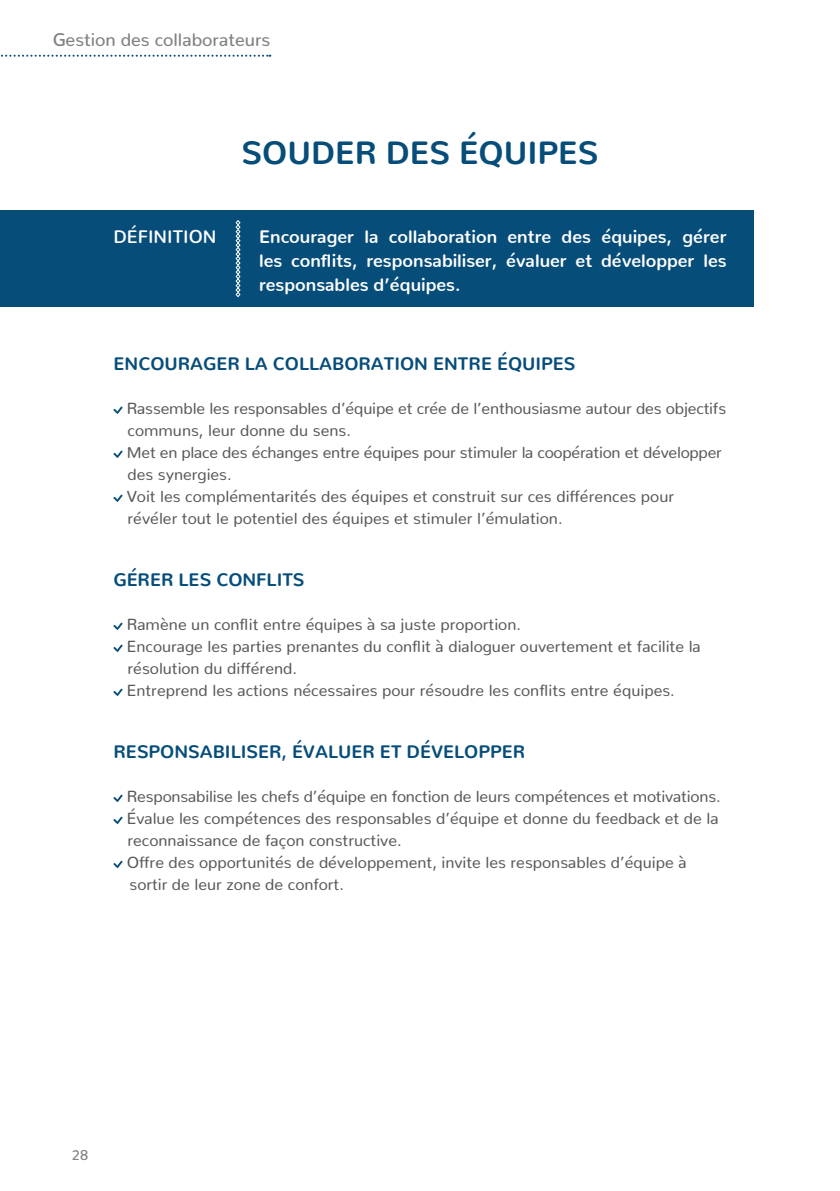
<style>
.page{position:relative;width:840px;height:1191px;background:#fff}
.page>*{position:absolute;margin:0;border:0;box-sizing:border-box;transform-origin:0 0}
.t1{font:700 32px "Nunito";color:#074d7a}
.t2{font:700 18px/24px "Nunito";color:#fff;text-align:justify}
.t3{font:700 18px "Nunito";color:#074d7a}
.t4{font:500 18px "Nunito";color:#808285}
.t5{font:600 18px "Nunito";color:#fff}
.t6{font:16px/22px "Nunito";color:#58595b}
.t7{font:500 14px "Nunito";color:#808285}
</style>
<div class="page">
<div style="left:0;top:211px;width:753px;height:96px;background:#074d7a"></div>
<svg style="left:113px;top:406px;width:9px;height:8px"></svg>
<svg style="left:113px;top:450px;width:9px;height:8px"></svg>
<svg style="left:113px;top:494px;width:9px;height:8px"></svg>
<svg style="left:113px;top:622px;width:9px;height:8px"></svg>
<svg style="left:113px;top:644px;width:9px;height:8px"></svg>
<svg style="left:113px;top:688px;width:9px;height:8px"></svg>
<svg style="left:113px;top:794px;width:9px;height:8px"></svg>
<svg style="left:113px;top:816px;width:9px;height:8px"></svg>
<svg style="left:113px;top:860px;width:9px;height:8px"></svg>
<svg style="left:1px;top:55px;width:269px;height:2px"></svg>
<svg style="left:235px;top:220px;width:5px;height:77px"></svg>
<p class="t4" style="left:53px;top:24px;width:219px">Gestion des collaborateurs</p>
<p class="t5" style="left:113px;top:220px;width:104px">DÉFINITION</p>
<h1 class="t1" style="left:241px;top:124px;width:358px">SOUDER DES ÉQUIPES</h1>
<p class="t2" style="left:259px;top:222px;width:468px">Encourager la collaboration entre des équipes, gérer les conflits, responsabiliser, évaluer et développer les responsables d’équipes.</p>
<p class="t3" style="left:113px;top:347px;width:463px">ENCOURAGER LA COLLABORATION ENTRE ÉQUIPES</p>
<p class="t6" style="left:127px;top:395px;width:600px">Rassemble les responsables d’équipe et crée de l’enthousiasme autour des objectifs communs, leur donne du sens.<br>Met en place des échanges entre équipes pour stimuler la coopération et développer des synergies.<br>Voit les complémentarités des équipes et construit sur ces différences pour révéler tout le potentiel des équipes et stimuler l’émulation.</p>
<p class="t3" style="left:113px;top:563px;width:192px">GÉRER LES CONFLITS</p>
<p class="t6" style="left:127px;top:611px;width:575px">Ramène un conflit entre équipes à sa juste proportion.<br>Encourage les parties prenantes du conflit à dialoguer ouvertement et facilite la résolution du différend.<br>Entreprend les actions nécessaires pour résoudre les conflits entre équipes.</p>
<p class="t3" style="left:113px;top:735px;width:413px">RESPONSABILISER, ÉVALUER ET DÉVELOPPER</p>
<p class="t6" style="left:127px;top:783px;width:595px">Responsabilise les chefs d’équipe en fonction de leurs compétences et motivations.<br>Évalue les compétences des responsables d’équipe et donne du feedback et de la reconnaissance de façon constructive.<br>Offre des opportunités de développement, invite les responsables d’équipe à sortir de leur zone de confort.</p>
<p class="t7" style="left:72px;top:1142px;width:18px">28</p>
</div>
